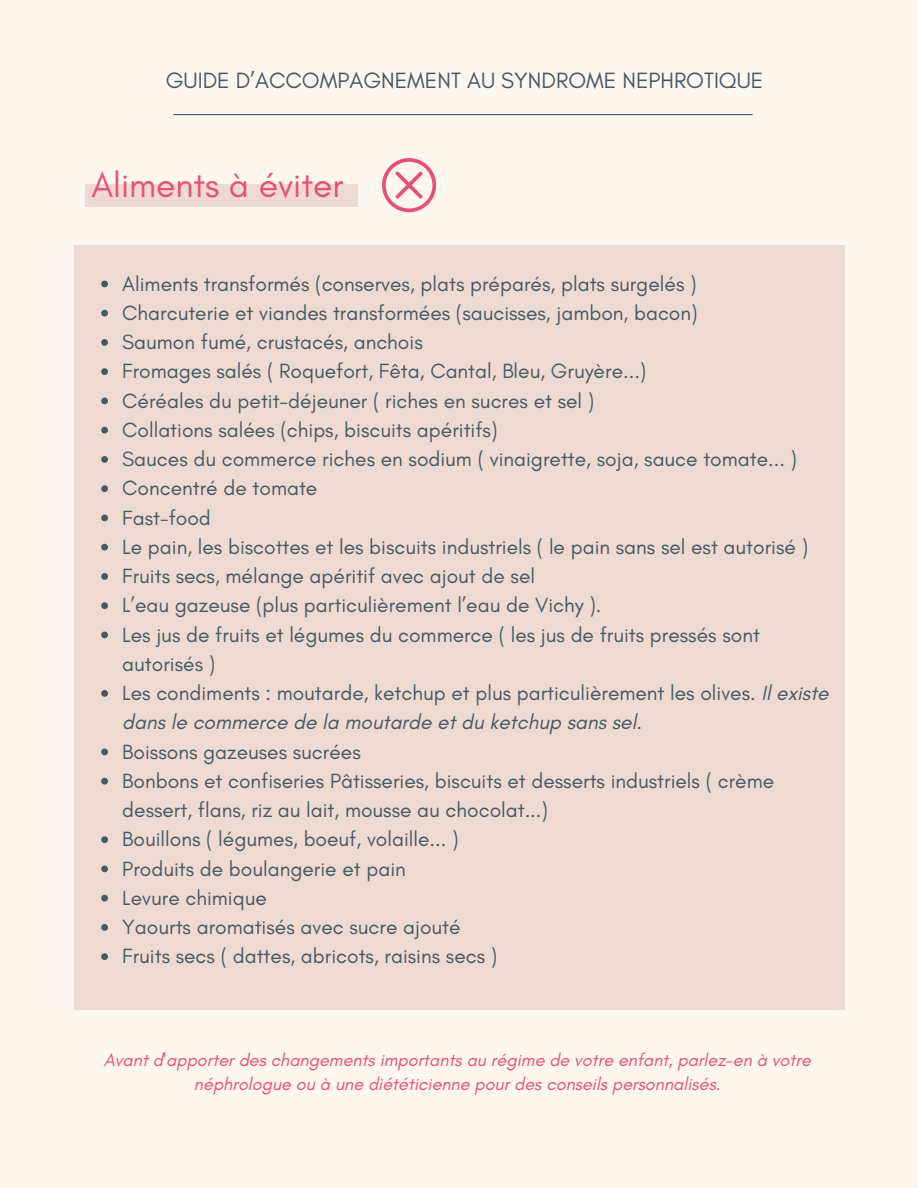
<style>
.page{position:relative;width:918px;height:1188px;background:#fdf7f0}
.page>*{position:absolute;margin:0;border:0;box-sizing:border-box;transform-origin:0 0}
.t1{font:35.4px "Glacial Indifference";color:#e75077}
.t2{font:22.5px "Glacial Indifference";color:#435966}
.t3{font:21px/29.2px "Glacial Indifference";color:#435966}
.t4{font:italic 18px/24.8px "Glacial Indifference";color:#e75077;text-align:center}
.s1{font-style:italic}
</style>
<div class="page">
<div style="left:86px;top:185px;width:272px;height:22px;background:#efdad1"></div>
<div style="left:74px;top:246px;width:770px;height:764px;background:#efdad1"></div>
<svg style="left:382px;top:158px;width:54px;height:54px"></svg>
<svg style="left:101px;top:281px;width:7px;height:6px"></svg>
<svg style="left:101px;top:310px;width:7px;height:7px"></svg>
<svg style="left:101px;top:339px;width:7px;height:7px"></svg>
<svg style="left:101px;top:368px;width:7px;height:7px"></svg>
<svg style="left:101px;top:398px;width:7px;height:6px"></svg>
<svg style="left:101px;top:427px;width:7px;height:7px"></svg>
<svg style="left:101px;top:456px;width:7px;height:7px"></svg>
<svg style="left:101px;top:485px;width:7px;height:7px"></svg>
<svg style="left:101px;top:515px;width:7px;height:6px"></svg>
<svg style="left:101px;top:544px;width:7px;height:7px"></svg>
<svg style="left:101px;top:573px;width:7px;height:7px"></svg>
<svg style="left:101px;top:602px;width:7px;height:7px"></svg>
<svg style="left:101px;top:632px;width:7px;height:6px"></svg>
<svg style="left:101px;top:690px;width:7px;height:7px"></svg>
<svg style="left:101px;top:749px;width:7px;height:6px"></svg>
<svg style="left:101px;top:778px;width:7px;height:7px"></svg>
<svg style="left:101px;top:836px;width:7px;height:7px"></svg>
<svg style="left:101px;top:866px;width:7px;height:6px"></svg>
<svg style="left:101px;top:895px;width:7px;height:7px"></svg>
<svg style="left:101px;top:924px;width:7px;height:7px"></svg>
<svg style="left:101px;top:953px;width:7px;height:7px"></svg>
<hr style="left:173px;top:114px;width:580px;height:1px;background:#435966">
<p class="t2" style="left:166px;top:67px;width:599px">GUIDE D’ACCOMPAGNEMENT AU SYNDROME NEPHROTIQUE</p>
<h2 class="t1" style="left:91px;top:163px;width:254px">Aliments à éviter</h2>
<p class="t3" style="left:122px;top:269px;width:576px">Aliments transformés (conserves, plats préparés, plats surgelés )</p>
<h1 class="t3" style="left:122px;top:298px;width:577px">Charcuterie et viandes transformées (saucisses, jambon, bacon)</h1>
<p class="t3" style="left:122px;top:327px;width:302px">Saumon fumé, crustacés, anchois</p>
<p class="t3" style="left:122px;top:356px;width:526px">Fromages salés ( Roquefort, Fêta, Cantal, Bleu, Gruyère...)</p>
<p class="t3" style="left:122px;top:386px;width:474px">Céréales du petit-déjeuner ( riches en sucres et sel )</p>
<p class="t3" style="left:122px;top:415px;width:377px">Collations salées (chips, biscuits apéritifs)</p>
<p class="t3" style="left:122px;top:444px;width:676px">Sauces du commerce riches en sodium ( vinaigrette, soja, sauce tomate... )</p>
<p class="t3" style="left:122px;top:473px;width:197px">Concentré de tomate</p>
<p class="t3" style="left:122px;top:503px;width:90px">Fast-food</p>
<p class="t3" style="left:122px;top:532px;width:687px">Le pain, les biscottes et les biscuits industriels ( le pain sans sel est autorisé )</p>
<p class="t3" style="left:122px;top:561px;width:414px">Fruits secs, mélange apéritif avec ajout de sel</p>
<p class="t3" style="left:122px;top:590px;width:481px">L’eau gazeuse (plus particulièrement l’eau de Vichy ).</p>
<p class="t3" style="left:122px;top:620px;width:639px">Les jus de fruits et légumes du commerce ( les jus de fruits pressés sont autorisés )</p>
<p class="t3" style="left:122px;top:678px;width:708px">Les condiments : moutarde, ketchup et plus particulièrement les olives. <span class="s1">Il existe dans le commerce de la moutarde et du ketchup sans sel.</span></p>
<p class="t3" style="left:122px;top:737px;width:240px">Boissons gazeuses sucrées</p>
<p class="t3" style="left:122px;top:766px;width:654px">Bonbons et confiseries Pâtisseries, biscuits et desserts industriels ( crème dessert, flans, riz au lait, mousse au chocolat...)</p>
<p class="t3" style="left:122px;top:824px;width:338px">Bouillons ( légumes, boeuf, volaille... )</p>
<p class="t3" style="left:122px;top:854px;width:285px">Produits de boulangerie et pain</p>
<p class="t3" style="left:122px;top:883px;width:146px">Levure chimique</p>
<p class="t3" style="left:122px;top:912px;width:340px">Yaourts aromatisés avec sucre ajouté</p>
<p class="t3" style="left:122px;top:941px;width:377px">Fruits secs ( dattes, abricots, raisins secs )</p>
<p class="t4" style="left:104px;top:1047px;width:708px">Avant d'apporter des changements importants au régime de votre enfant, parlez-en à votre néphrologue ou à une diététicienne pour des conseils personnalisés.</p>
</div>
